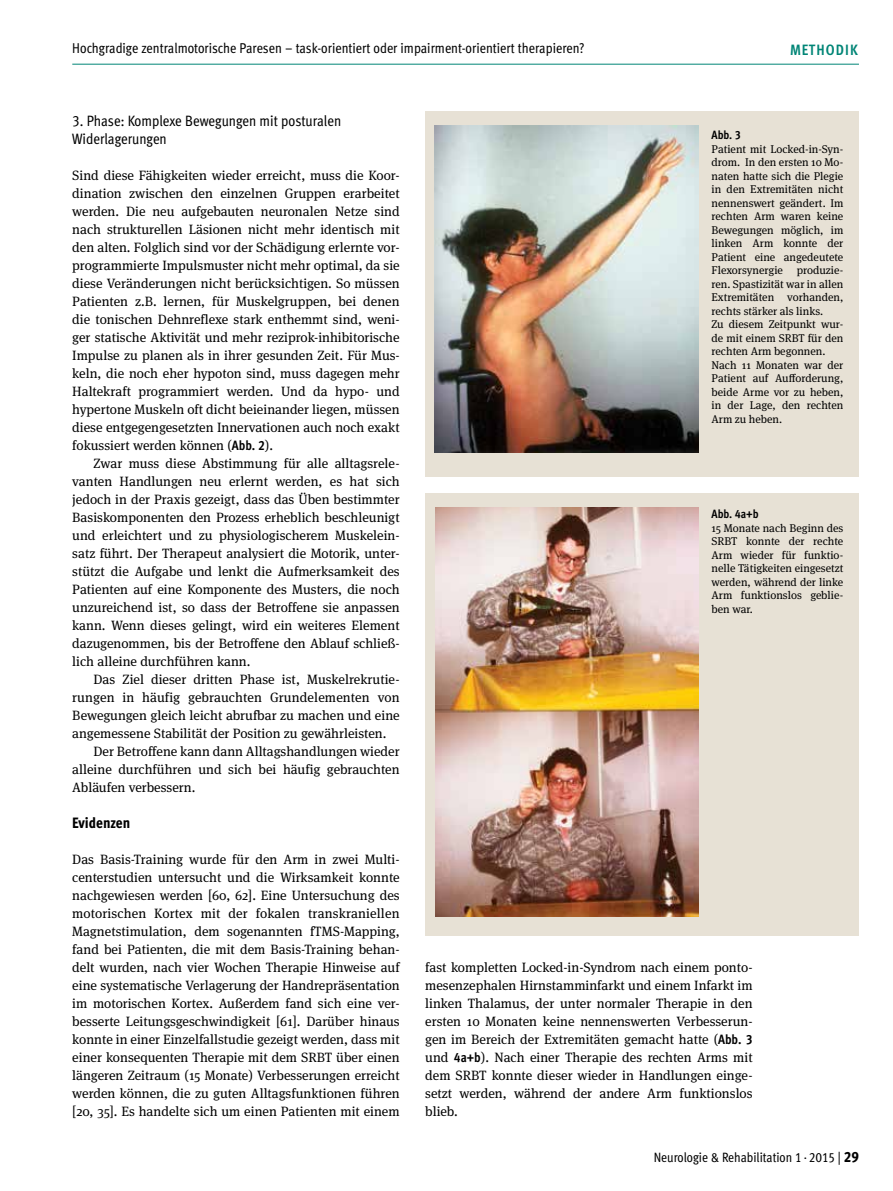
<style>
.page{position:relative;width:893px;height:1191px;background:#fff}
.page>*{position:absolute;margin:0;border:0;box-sizing:border-box;transform-origin:0 0}
.t1{font:15px/18px "Meta Cond Book LF";color:#000}
.t2{font:15px "Meta Cond Extra Bold LF";color:#000}
.t3{font:700 15px "Meta Cond";letter-spacing:.075em;color:#008576}
.t4{font:14.25px "Meta Cond";color:#000}
.t5{font:13.5px/18px "Meta Serif Pro";color:#000;text-align:justify}
.t6{font:13.5px "Meta Cond Book LF";color:#000}
.t7{font:12px "Meta Cond Bold LF";color:#000}
.t8{font:11.25px/13.5px "Meta Serif Pro";color:#000}
.s1{font-family:"Meta Cond Bold LF"}
.s2{font-family:"Meta Cond Extra Bold LF";font-size:15px}
</style>
<div class="page">
<div style="left:425px;top:112px;width:434px;height:365px;background:#e7e1d5"></div>
<img style="left:435px;top:125px;width:263px;height:327px">
<div style="left:425px;top:493px;width:434px;height:442px;background:#e7e1d5"></div>
<img style="left:435px;top:507px;width:264px;height:409px">
<hr style="left:72px;top:64px;width:787px;height:1px;background:#008576">
<p class="t4" style="left:72px;top:40px;width:514px">Hochgradige zentralmotorische Paresen – task-orientiert oder impairment-orientiert therapieren?</p>
<p class="t3" style="left:790px;top:41px;width:69px">METHODIK</p>
<p class="t1" style="left:72px;top:112px;width:271px">3. Phase: Komplexe Bewegungen mit posturalen<br>Widerlagerungen</p>
<p class="t5" style="left:72px;top:166px;width:329px">Sind diese Fähigkeiten wieder erreicht, muss die Koor&shy;dination zwischen den einzelnen Gruppen erarbeitet werden. Die neu aufgebauten neuronalen Netze sind nach strukturellen Läsionen nicht mehr identisch mit den alten. Folglich sind vor der Schädigung erlernte vor&shy;programmierte Impulsmuster nicht mehr optimal, da sie diese Veränderungen nicht berücksichtigen. So müssen Patienten z.B. lernen, für Muskelgruppen, bei denen die tonischen Dehnreflexe stark enthemmt sind, weni&shy;ger statische Aktivität und mehr reziprok-inhibitorische Impulse zu planen als in ihrer gesunden Zeit. Für Mus&shy;keln, die noch eher hypoton sind, muss dagegen mehr Haltekraft programmiert werden. Und da hypo- und hypertone Muskeln oft dicht beieinander liegen, müssen diese entgegengesetzten Innervationen auch noch exakt fokussiert werden können (<span class="s1">Abb. 2</span>).</p>
<p class="t5" style="left:72px;top:454px;width:329px;text-indent:21px">Zwar muss diese Abstimmung für alle alltagsrele&shy;vanten Handlungen neu erlernt werden, es hat sich jedoch in der Praxis gezeigt, dass das Üben bestimmter Basiskomponenten den Prozess erheblich beschleunigt und erleichtert und zu physiologischerem Muskelein&shy;satz führt. Der Therapeut analysiert die Motorik, unter&shy;stützt die Aufgabe und lenkt die Aufmerksamkeit des Patienten auf eine Komponente des Musters, die noch unzureichend ist, so dass der Betroffene sie anpassen kann. Wenn dieses gelingt, wird ein weiteres Element dazugenommen, bis der Betroffene den Ablauf schließ&shy;lich alleine durchführen kann.</p>
<p class="t5" style="left:94px;top:670px;width:308px">Das Ziel dieser dritten Phase ist, Muskelrekrutie-</p>
<p class="t5" style="left:72px;top:687px;width:329px">rungen in häufig gebrauchten Grundelementen von</p>
<p class="t5" style="left:72px;top:705px;width:329px">Bewegungen gleich leicht abrufbar zu machen und eine</p>
<p class="t5" style="left:72px;top:723px;width:316px">angemessene Stabilität der Position zu gewährleisten.</p>
<p class="t5" style="left:94px;top:741px;width:308px">Der Betroffene kann dann Alltagshandlungen wieder</p>
<p class="t5" style="left:72px;top:759px;width:329px">alleine durchführen und sich bei häufig gebrauchten</p>
<p class="t5" style="left:72px;top:777px;width:125px">Abläufen verbessern.</p>
<p class="t2" style="left:72px;top:814px;width:60px">Evidenzen</p>
<p class="t5" style="left:72px;top:850px;width:329px">Das Basis-Training wurde für den Arm in zwei Multi&shy;centerstudien untersucht und die Wirksamkeit konnte nachgewiesen werden [60, 62]. Eine Untersuchung des motorischen Kortex mit der fokalen transkraniellen Magnetstimulation, dem sogenannten fTMS-Mapping, fand bei Patienten, die mit dem Basis-Training behan&shy;delt wurden, nach vier Wochen Therapie Hinweise auf eine systematische Verlagerung der Handrepräsentation im motorischen Kortex. Außerdem fand sich eine ver&shy;besserte Leitungsgeschwindigkeit [61]. Darüber hinaus konnte in einer Einzelfallstudie gezeigt werden, dass mit einer konsequenten Therapie mit dem SRBT über einen längeren Zeitraum (15 Monate) Verbesserungen erreicht werden können, die zu guten Alltagsfunktionen führen [20, 35]. Es handelte sich um einen Patienten mit einem</p>
<p class="t7" style="left:711px;top:128px;width:31px">Abb. 3</p>
<p class="t8" style="left:711px;top:141px;width:133px">Patient mit Locked-in-Syn&shy;drom. In den ersten 10 Mo&shy;naten hatte sich die Plegie in den Extremitäten nicht nennenswert geändert. Im rechten Arm waren keine<br>Bewegungen möglich, im linken Arm konnte der<br>Patient eine angedeutete<br>Flexorsynergie produzie&shy;ren. Spastizität war in allen<br>Extremitäten vorhanden, rechts stärker als links.<br>Zu diesem Zeitpunkt wur&shy;de mit einem SRBT für den rechten Arm begonnen.<br>Nach 11 Monaten war der<br>Patient auf Aufforderung, beide Arme vor zu heben, in der Lage, den rechten<br>Arm zu heben.</p>
<p class="t7" style="left:711px;top:507px;width:49px">Abb. 4a+b</p>
<p class="t8" style="left:711px;top:520px;width:133px;text-align:justify">15 Monate nach Beginn des SRBT konnte der rechte Arm wieder für funktio&shy;nelle Tätigkeiten eingesetzt werden, während der linke Arm funktionslos geblie&shy;ben war.</p>
<p class="t5" style="left:425px;top:958px;width:329px">fast kompletten Locked-in-Syndrom nach einem ponto&shy;mesenzephalen Hirnstamminfarkt und einem Infarkt im linken Thalamus, der unter normaler Therapie in den ersten 10 Monaten keine nennenswerten Verbesserun&shy;gen im Bereich der Extremitäten gemacht hatte (<span class="s1">Abb. 3 </span>und <span class="s1">4a+b</span>). Nach einer Therapie des rechten Arms mit dem SRBT konnte dieser wieder in Handlungen einge&shy;setzt werden, während der andere Arm funktionslos blieb.</p>
<p class="t6" style="left:654px;top:1149px;width:207px">Neurologie &amp; Rehabilitation 1·2015 | <span class="s2">29</span></p>
</div>
